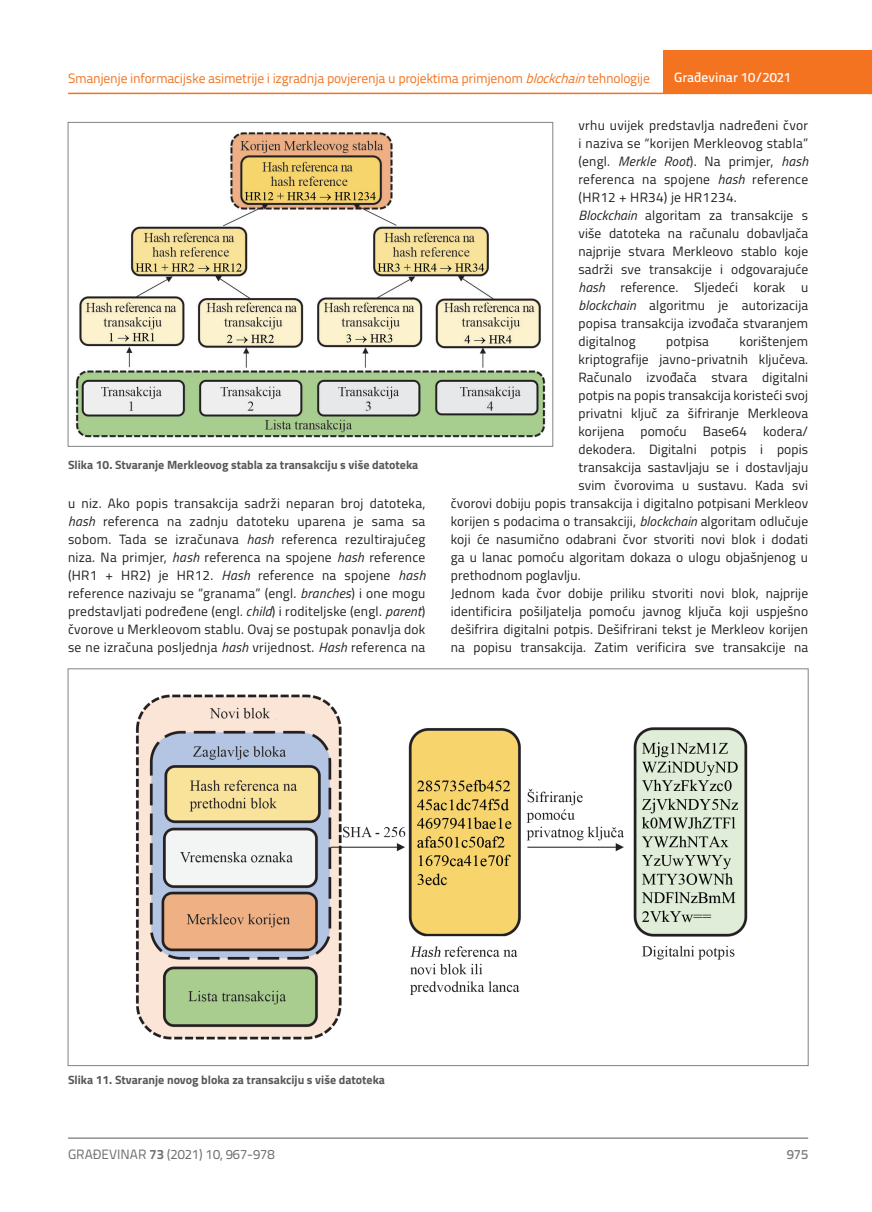
<style>
.page{position:relative;width:872px;height:1212px;background:#fff}
.page>*{position:absolute;margin:0;border:0;box-sizing:border-box;transform-origin:0 0}
.t1{font:13.5px/18px "Titillium";letter-spacing:.01em;color:#231f20;text-align:justify}
.t2{font:13.5px "Titillium Text 22 L";letter-spacing:-.02em;color:#f47321}
.t3{font:13.5px "Titillium Text 22 L";color:#6c6d70}
.t4{font:500 13.5px "Titillium Text 22 L";color:#fff}
.t5{font:500 13.5px "Titillium Text 22 L";color:#787a7d}
.t6{font:700 12px "Titillium";color:#57585a}
.s1{font-style:italic}
.s2{font-weight:700}
</style>
<div class="page">
<hr style="left:68px;top:93px;width:804px;height:1px;background:#f47321">
<div style="left:663px;top:50px;width:209px;height:44px;background:#f47321"></div>
<hr style="left:68px;top:1138px;width:740px;height:1px;background:#57585a">
<img style="left:75px;top:132px;width:471px;height:306px">
<div style="left:68px;top:122px;width:485px;height:324px;border:1px solid #808285"></div>
<img style="left:135px;top:694px;width:613px;height:346px">
<p class="t2" style="left:68px;top:68px;width:583px">Smanjenje informacijske asimetrije i izgradnja povjerenja u projektima primjenom <span class="s1">blockchain</span>tehnologije</p>
<p class="t4" style="left:674px;top:67px;width:118px">Građevinar 10/2021</p>
<p class="t6" style="left:68px;top:456px;width:352px">Slika 10. Stvaranje Merkleovog stabla za transakciju s više datoteka</p>
<p class="t1" style="left:68px;top:493px;width:359px">u niz. Ako popis transakcija sadrži neparan broj datoteka, <span class="s1">hash</span> referenca na zadnju datoteku uparena je sama sa sobom. Tada se izračunava <span class="s1">hash</span> referenca rezultirajućeg niza. Na primjer, <span class="s1">hash</span> referenca na spojene <span class="s1">hash</span> reference (HR1 + HR2) je HR12. <span class="s1">Hash</span> reference na spojene <span class="s1">hash </span>reference nazivaju se “granama” (engl. <span class="s1">branches</span>) i one mogu predstavljati podređene (engl<span class="s1">. child</span>) i roditeljske (engl. <span class="s1">parent</span>) čvorove u Merkleovom stablu. Ovaj se postupak ponavlja dok se ne izračuna posljednja <span class="s1">hash</span> vrijednost. <span class="s1">Hash</span> referenca na</p>
<p class="t1" style="left:578px;top:115px;width:231px;text-align:left">vrhu uvijek predstavlja nadređeni čvor i naziva se “korijen Merkleovog stabla” (engl. <span class="s1">Merkle Root</span>). Na primjer, <span class="s1">hash </span>referenca na spojene <span class="s1">hash</span> reference (HR12 + HR34) je HR1234.<br><span class="s1">Blockchain</span> algoritam za transakcije s više datoteka na računalu dobavljača najprije stvara Merkleovo stablo koje sadrži sve transakcije i odgovarajuće <span class="s1">hash</span> reference. Sljedeći korak u <span class="s1">blockchain</span> algoritmu je autorizacija popisa transakcija izvođača stvaranjem digitalnog</p>
<p class="t1" style="left:666px;top:331px;width:44px">potpisa</p>
<p class="t1" style="left:739px;top:331px;width:70px">korištenjem</p>
<p class="t1" style="left:578px;top:349px;width:231px">kriptografije javno-privatnih ključeva.</p>
<p class="t1" style="left:578px;top:367px;width:231px">Računalo izvođača stvara digitalni</p>
<p class="t1" style="left:578px;top:385px;width:231px">potpis na popis transakcija koristeći svoj</p>
<p class="t1" style="left:578px;top:403px;width:231px">privatni ključ za šifriranje Merkleova</p>
<p class="t1" style="left:578px;top:421px;width:231px">korijena pomoću Base64 kodera/</p>
<p class="t1" style="left:578px;top:439px;width:231px">dekodera. Digitalni potpis i popis</p>
<p class="t1" style="left:578px;top:457px;width:231px">transakcija sastavljaju se i dostavljaju</p>
<p class="t1" style="left:578px;top:475px;width:231px">svim čvorovima u sustavu. Kada svi</p>
<p class="t1" style="left:451px;top:493px;width:359px">čvorovi dobiju popis transakcija i digitalno potpisani Merkleov</p>
<p class="t1" style="left:451px;top:511px;width:359px">korijen s podacima o transakciji, <span class="s1">blockchain</span> algoritam odlučuje</p>
<p class="t1" style="left:451px;top:529px;width:359px">koji će nasumično odabrani čvor stvoriti novi blok i dodati</p>
<p class="t1" style="left:451px;top:547px;width:359px">ga u lanac pomoću algoritam dokaza o ulogu objašnjenog u</p>
<p class="t1" style="left:451px;top:565px;width:131px">prethodnom poglavlju.</p>
<p class="t1" style="left:451px;top:583px;width:359px">Jednom kada čvor dobije priliku stvoriti novi blok, najprije</p>
<p class="t1" style="left:451px;top:601px;width:359px">identificira pošiljatelja pomoću javnog ključa koji uspješno</p>
<p class="t1" style="left:451px;top:619px;width:359px">dešifrira digitalni potpis. Dešifrirani tekst je Merkleov korijen</p>
<p class="t1" style="left:451px;top:637px;width:359px">na popisu transakcija. Zatim verificira sve transakcije na</p>
<p class="t6" style="left:68px;top:1071px;width:318px">Slika 11. Stvaranje novog bloka za transakciju s više datoteka</p>
<p class="t3" style="left:68px;top:1144px;width:208px">GRAĐEVINAR <span class="s2">73</span> (2021) 10, 967-978</p>
<p class="t5" style="left:786px;top:1144px;width:23px">975</p>
</div>
